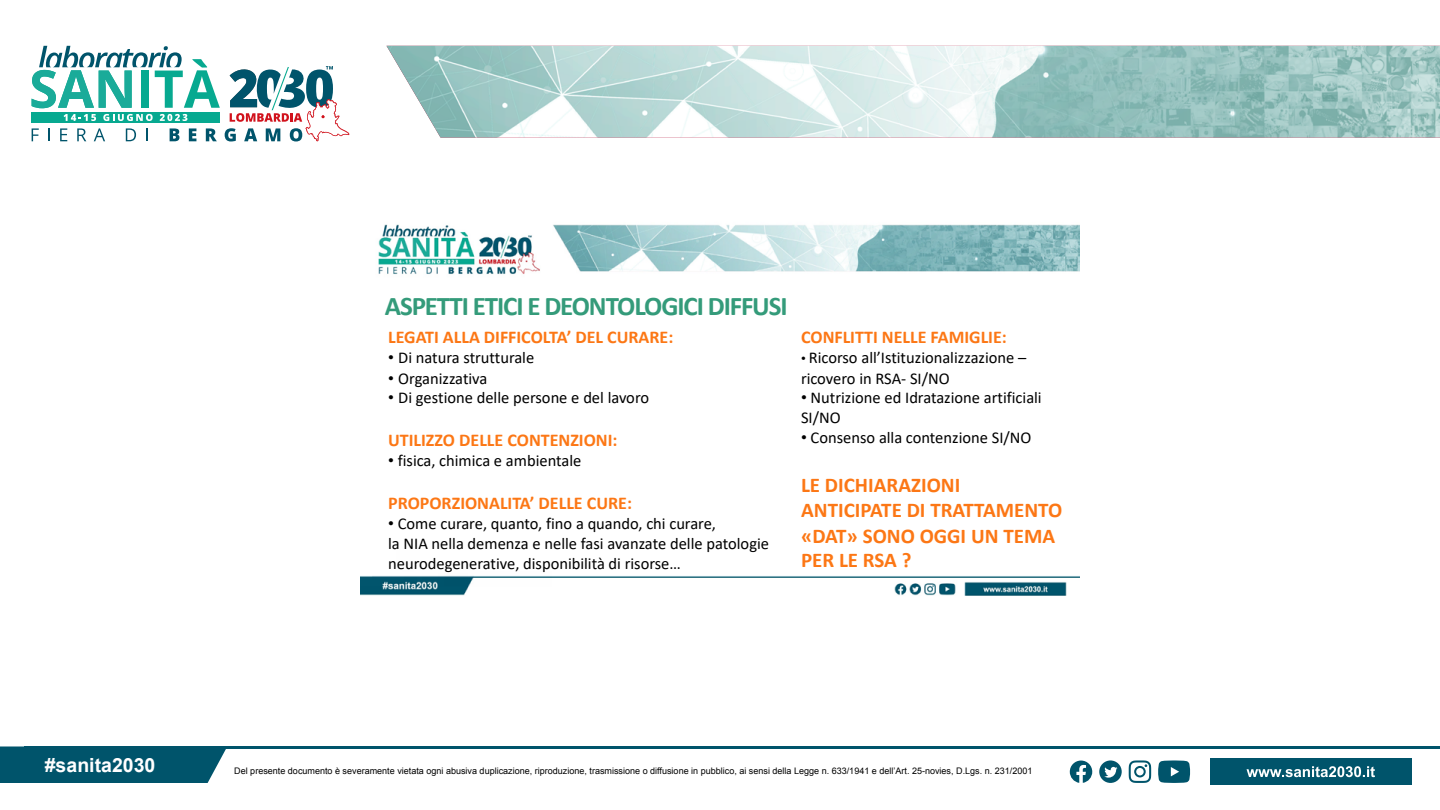
<style>
.page{position:relative;width:1440px;height:810px;background:#fff}
.page>*{position:absolute;margin:0;border:0;box-sizing:border-box;transform-origin:0 0}
.t1{font:700 27px "Calibri";letter-spacing:-.04em;color:#349b7a}
.t2{font:700 21px/25px "Calibri";color:#fc7715}
.t3{font:700 19.5px "Arial";color:#fff}
.t4{font:700 18px "Calibri";color:#fc7715}
.t5{font:16.5px/19.9px "Calibri";color:#000}
.t6{font:9px "Arial";color:#000}
.s1{font-family:"Arial"}
.s2{font-family:"Arial";font-size:13.5px}
</style>
<div class="page">
<img style="left:386px;top:46px;width:1054px;height:92px">
<svg style="left:32px;top:46px;width:317px;height:95px"></svg>
<div style="left:0;top:746px;width:226px;height:37px;background:#00546b"></div>
<div style="left:1210px;top:759px;width:201px;height:26px;background:#00546b"></div>
<hr style="left:24px;top:746px;width:1416px;height:3px;background:#00546b">
<svg style="left:1247px;top:766px;width:128px;height:11px"></svg>
<svg style="left:1129px;top:760px;width:22px;height:23px"></svg>
<svg style="left:1158px;top:760px;width:32px;height:23px"></svg>
<svg style="left:1070px;top:761px;width:22px;height:22px"></svg>
<svg style="left:1099px;top:760px;width:23px;height:23px"></svg>
<img style="left:360px;top:224px;width:720px;height:372px">
<p class="t3" style="left:45px;top:752px;width:112px">#sanita2030</p>
<h1 class="t1" style="left:385px;top:287px;width:404px">ASPETTI ETICI E DEONTOLOGICI DIFFUSI</h1>
<p class="t4" style="left:388px;top:325px;width:287px">LEGATI ALLA DIFFICOLTA’ DEL CURARE:</p>
<p class="t5" style="left:388px;top:348px;width:148px"><span class="s1">•</span> Di natura strutturale</p>
<p class="t5" style="left:388px;top:368px;width:101px"><span class="s1">•</span> Organizzativa</p>
<p class="t5" style="left:388px;top:387px;width:263px"><span class="s1">•</span> Di gestione delle persone e del lavoro</p>
<p class="t4" style="left:388px;top:427px;width:231px">UTILIZZO DELLE CONTENZIONI:</p>
<p class="t5" style="left:388px;top:450px;width:195px"><span class="s1">•</span> fisica, chimica e ambientale</p>
<p class="t4" style="left:388px;top:490px;width:245px">PROPORZIONALITA’ DELLE CURE:</p>
<p class="t5" style="left:388px;top:513px;width:382px"><span class="s1">•</span> Come curare, quanto, fino a quando, chi curare,<br>la NIA nella demenza e nelle fasi avanzate delle patologie neurodegenerative, disponibilità di risorse…</p>
<p class="t4" style="left:801px;top:325px;width:207px">CONFLITTI NELLE FAMIGLIE:</p>
<p class="t5" style="left:801px;top:347px;width:227px;line-height:20.3px"><span class="s2">•</span> Ricorso all’Istituzionalizzazione – ricovero in RSA- SI/NO</p>
<p class="t5" style="left:801px;top:387px;width:242px;line-height:20.2px"><span class="s1">•</span> Nutrizione ed Idratazione artificiali<br>SI/NO</p>
<p class="t5" style="left:801px;top:427px;width:232px"><span class="s1">•</span> Consenso alla contenzione SI/NO</p>
<p class="t2" style="left:801px;top:473px;width:263px">LE DICHIARAZIONI<br>ANTICIPATE DI TRATTAMENTO «DAT» SONO OGGI UN TEMA<br>PER LE RSA ?</p>
<p class="t6" style="left:234px;top:765px;width:800px">Del presente documento è severamente vietata ogni abusiva duplicazione, riproduzione, trasmissione o diffusione in pubblico, ai sensi della Legge n. 633/1941 e dell’Art. 25-novies, D.Lgs. n. 231/2001</p>
</div>
